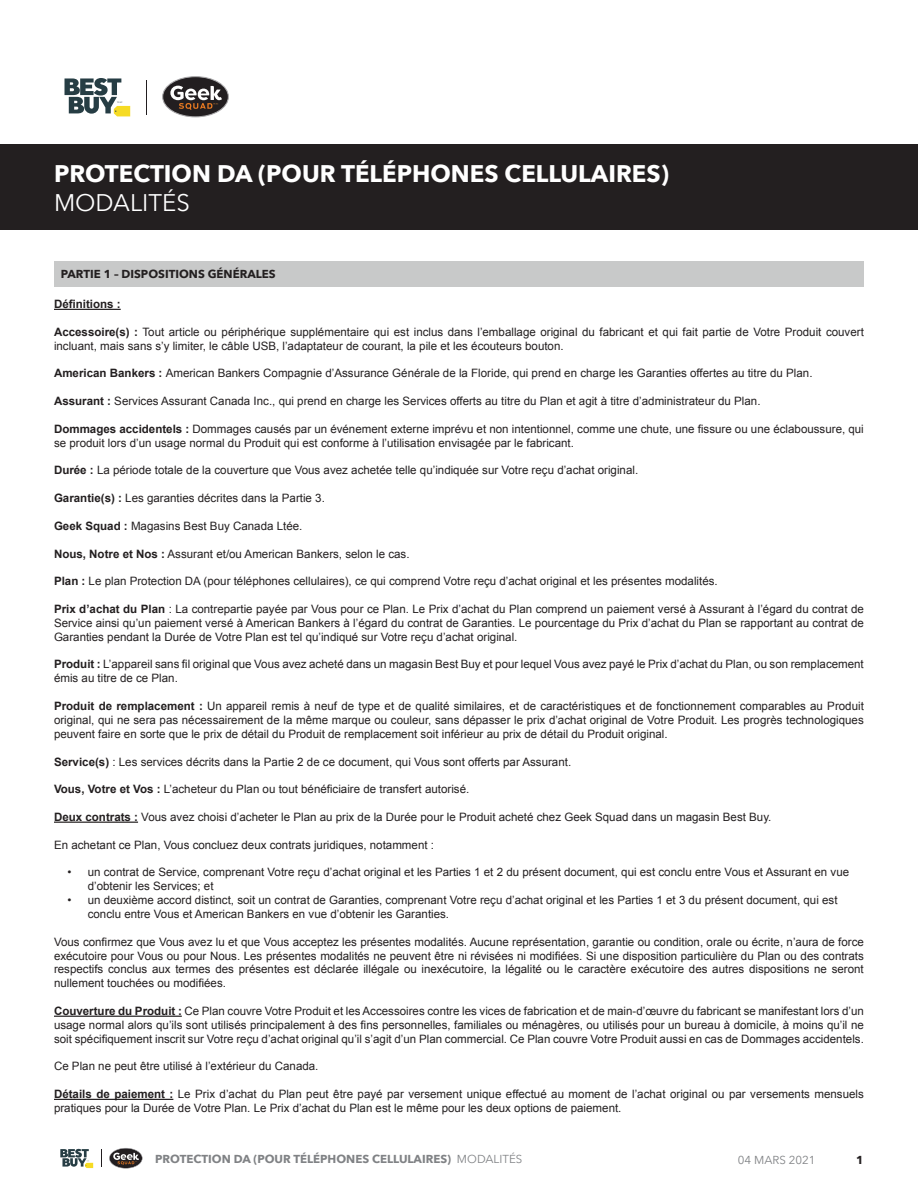
<style>
.page{position:relative;width:918px;height:1188px;background:#fff}
.page>*{position:absolute;margin:0;border:0;box-sizing:border-box;transform-origin:0 0}
.t1{font:700 24px "Avenir Next";color:#fff}
.t2{font:24px "Avenir Next";color:#fff}
.t3{font:11.55px/13.8px "Arial";color:#231f20}
.t4{font:700 11.55px "Avenir Next";color:#808285}
.t5{font:700 11.55px "Avenir Next";color:#231f20}
.t6{font:700 11.55px "Arial";color:#231f20}
.t7{font:11.55px "Avenir Next";color:#808285}
.s1{font-weight:700}
.s2{font-weight:400}
</style>
<div class="page">
<svg style="left:101px;top:1150px;width:1px;height:17px"></svg>
<svg style="left:109px;top:1148px;width:34px;height:21px"></svg>
<svg style="left:60px;top:1149px;width:33px;height:19px"></svg>
<hr style="left:146px;top:80px;width:1px;height:34px;background:#221e20">
<svg style="left:162px;top:76px;width:67px;height:41px"></svg>
<svg style="left:65px;top:78px;width:65px;height:38px"></svg>
<div style="left:0;top:145px;width:918px;height:85px;background:#231f20"></div>
<hr style="left:54px;top:309px;width:67px;height:1px;background:#231f20">
<hr style="left:54px;top:822px;width:84px;height:1px;background:#231f20">
<hr style="left:54px;top:1016px;width:128px;height:1px;background:#231f20">
<hr style="left:54px;top:1099px;width:119px;height:1px;background:#231f20">
<div style="left:54px;top:261px;width:810px;height:25px;background:#c8c9c9"></div>
<h1 class="t1" style="left:54px;top:153px;width:616px">PROTECTION DA (POUR TÉLÉPHONES CELLULAIRES)</h1>
<h1 class="t2" style="left:54px;top:183px;width:137px">MODALITÉS</h1>
<p class="t5" style="left:61px;top:264px;width:217px">PARTIE 1 – DISPOSITIONS GÉNÉRALES</p>
<p class="t6" style="left:54px;top:296px;width:68px">Définitions :</p>
<p class="t3" style="left:54px;top:325px;width:811px"><span class="s1">Accessoire(s) :</span> Tout article ou périphérique supplémentaire qui est inclus dans l’emballage original du fabricant et qui fait partie de Votre Produit couvert incluant, mais sans s’y limiter, le câble USB, l’adaptateur de courant, la pile et les écouteurs bouton.</p>
<p class="t3" style="left:54px;top:367px;width:760px"><span class="s1">American Bankers :</span> American Bankers Compagnie d’Assurance Générale de la Floride, qui prend en charge les Garanties offertes au titre du Plan.</p>
<p class="t3" style="left:54px;top:394px;width:708px"><span class="s1">Assurant :</span> Services Assurant Canada Inc., qui prend en charge les Services offerts au titre du Plan et agit à titre d’administrateur du Plan.</p>
<p class="t3" style="left:54px;top:422px;width:811px"><span class="s1">Dommages accidentels :</span> Dommages causés par un événement externe imprévu et non intentionnel, comme une chute, une fissure ou une éclaboussure, qui se produit lors d’un usage normal du Produit qui est conforme à l’utilisation envisagée par le fabricant.</p>
<p class="t3" style="left:54px;top:464px;width:586px"><span class="s1">Durée :</span> La période totale de la couverture que Vous avez achetée telle qu’indiquée sur Votre reçu d’achat original.</p>
<p class="t3" style="left:54px;top:491px;width:272px"><span class="s1">Garantie(s) :</span> Les garanties décrites dans la Partie 3.</p>
<p class="t3" style="left:54px;top:519px;width:250px"><span class="s1">Geek Squad :</span> Magasins Best Buy Canada Ltée.</p>
<p class="t3" style="left:54px;top:547px;width:357px"><span class="s1">Nous, Notre et Nos :</span> Assurant et/ou American Bankers, selon le cas.</p>
<p class="t3" style="left:54px;top:574px;width:665px"><span class="s1">Plan :</span> Le plan Protection DA (pour téléphones cellulaires), ce qui comprend Votre reçu d’achat original et les présentes modalités.</p>
<p class="t3" style="left:54px;top:602px;width:811px;text-align:justify"><span class="s1">Prix d’achat du Plan</span> : La contrepartie payée par Vous pour ce Plan. Le Prix d’achat du Plan comprend un paiement versé à Assurant à l’égard du contrat de Service ainsi qu’un paiement versé à American Bankers à l’égard du contrat de Garanties. Le pourcentage du Prix d’achat du Plan se rapportant au contrat de Garanties pendant la Durée de Votre Plan est tel qu’indiqué sur Votre reçu d’achat original.</p>
<p class="t3" style="left:54px;top:658px;width:811px"><span class="s1">Produit :</span> L’appareil sans fil original que Vous avez acheté dans un magasin Best Buy et pour lequel Vous avez payé le Prix d’achat du Plan, ou son remplacement émis au titre de ce Plan.</p>
<p class="t3" style="left:54px;top:699px;width:811px;text-align:justify"><span class="s1">Produit de remplacement :</span> Un appareil remis à neuf de type et de qualité similaires, et de caractéristiques et de fonctionnement comparables au Produit original, qui ne sera pas nécessairement de la même marque ou couleur, sans dépasser le prix d’achat original de Votre Produit. Les progrès technologiques peuvent faire en sorte que le prix de détail du Produit de remplacement soit inférieur au prix de détail du Produit original.</p>
<p class="t3" style="left:54px;top:755px;width:519px"><span class="s1">Service(s)</span> : Les services décrits dans la Partie 2 de ce document, qui Vous sont offerts par Assurant.</p>
<p class="t3" style="left:54px;top:782px;width:417px"><span class="s1">Vous, Votre et Vos :</span> L’acheteur du Plan ou tout bénéficiaire de transfert autorisé.</p>
<p class="t3" style="left:54px;top:810px;width:719px"><span class="s1">Deux contrats :</span> Vous avez choisi d’acheter le Plan au prix de la Durée pour le Produit acheté chez Geek Squad dans un magasin Best Buy.</p>
<p class="t3" style="left:54px;top:838px;width:382px">En achetant ce Plan, Vous concluez deux contrats juridiques, notamment :</p>
<p class="t3" style="left:88px;top:866px;width:763px;text-indent:-20px">• un contrat de Service, comprenant Votre reçu d’achat original et les Parties 1 et 2 du présent document, qui est conclu entre Vous et Assurant en vue d’obtenir les Services; et</p>
<p class="t3" style="left:88px;top:893px;width:751px;text-indent:-20px">• un deuxième accord distinct, soit un contrat de Garanties, comprenant Votre reçu d’achat original et les Parties 1 et 3 du présent document, qui est conclu entre Vous et American Bankers en vue d’obtenir les Garanties.</p>
<p class="t3" style="left:54px;top:935px;width:811px;text-align:justify">Vous confirmez que Vous avez lu et que Vous acceptez les présentes modalités. Aucune représentation, garantie ou condition, orale ou écrite, n’aura de force exécutoire pour Vous ou pour Nous. Les présentes modalités ne peuvent être ni révisées ni modifiées. Si une disposition particulière du Plan ou des contrats respectifs conclus aux termes des présentes est déclarée illégale ou inexécutoire, la légalité ou le caractère exécutoire des autres dispositions ne seront nullement touchées ou modifiées.</p>
<p class="t3" style="left:54px;top:1004px;width:811px;text-align:justify"><span class="s1">Couverture du Produit :</span> Ce Plan couvre Votre Produit et les Accessoires contre les vices de fabrication et de main-d’œuvre du fabricant se manifestant lors d’un usage normal alors qu’ils sont utilisés principalement à des fins personnelles, familiales ou ménagères, ou utilisés pour un bureau à domicile, à moins qu’il ne soit spécifiquement inscrit sur Votre reçu d’achat original qu’il s’agit d’un Plan commercial. Ce Plan couvre Votre Produit aussi en cas de Dommages accidentels.</p>
<p class="t3" style="left:54px;top:1060px;width:266px">Ce Plan ne peut être utilisé à l’extérieur du Canada.</p>
<p class="t3" style="left:54px;top:1087px;width:811px"><span class="s1">Détails de paiement :</span> Le Prix d’achat du Plan peut être payé par versement unique effectué au moment de l’achat original ou par versements mensuels pratiques pour la Durée de Votre Plan. Le Prix d’achat du Plan est le même pour les deux options de paiement.</p>
<p class="t4" style="left:155px;top:1149px;width:369px">PROTECTION DA (POUR TÉLÉPHONES CELLULAIRES) <span class="s2">MODALITÉS</span></p>
<p class="t7" style="left:738px;top:1151px;width:79px">04 MARS 2021</p>
<p class="t5" style="left:856px;top:1150px;width:9px">1</p>
</div>
